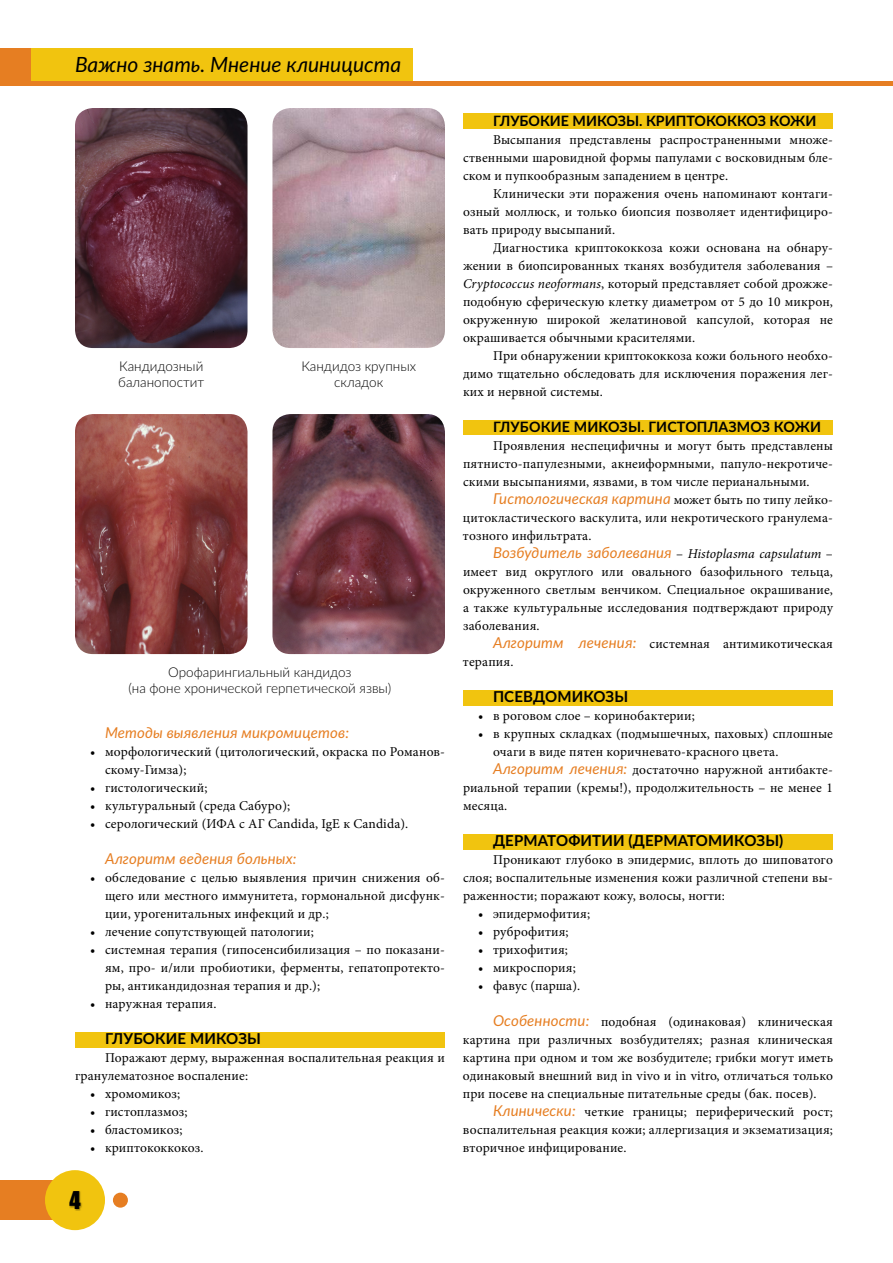
<style>
.page{position:relative;width:893px;height:1263px;background:#fff}
.page>*{position:absolute;margin:0;border:0;box-sizing:border-box;transform-origin:0 0}
.t1{font:22.5px "Impact";color:#000}
.t2{font:italic 21px "Lato";color:#000}
.t3{font:italic 15px "Lato";letter-spacing:.01em;color:#e67e22}
.t4{font:700 15px "Lato";letter-spacing:.01em;color:#000}
.t5{font:700 14.25px "Lato";color:#000}
.t6{font:13.5px/18px "Minion Pro";letter-spacing:.01em;color:#000;text-align:justify}
.t7{font:300 13.5px/16.2px "Lato";color:#000;text-align:center}
.s1{font-style:italic}
.s2{font-family:"Minion Pro";font-style:normal;font-size:13.5px;color:#000}
.s3{font-family:"Minion Pro";font-size:13.5px;color:#000}
.s4{font-family:"Lato";font-style:italic;font-size:15px;color:#e67e22}
</style>
<div class="page">
<div style="left:0;top:1181px;width:93px;height:39px;background:#e67e22"></div>
<div style="left:45px;top:1170px;width:60px;height:60px;background:#f1c40f;border-radius:50%"></div>
<img style="left:69px;top:1191px;width:13px;height:19px">
<div style="left:113px;top:1193px;width:15px;height:15px;background:#e67e22;border-radius:50%"></div>
<div style="left:0;top:48px;width:412px;height:38px;background:#f1c40f"></div>
<div style="left:0;top:48px;width:30px;height:38px;background:#e67e22"></div>
<div style="left:0;top:81px;width:893px;height:5px;background:#e67e22"></div>
<div style="left:75px;top:1032px;width:370px;height:16px;background:#f1c40f"></div>
<div style="left:463px;top:114px;width:370px;height:15px;background:#f1c40f"></div>
<div style="left:463px;top:421px;width:370px;height:14px;background:#f1c40f"></div>
<div style="left:463px;top:690px;width:370px;height:15px;background:#f1c40f"></div>
<div style="left:463px;top:834px;width:370px;height:16px;background:#f1c40f"></div>
<img style="left:75px;top:108px;width:173px;height:240px">
<img style="left:75px;top:414px;width:173px;height:240px">
<img style="left:272px;top:414px;width:173px;height:240px">
<img style="left:272px;top:108px;width:173px;height:240px">
<h2 class="t2" style="left:75px;top:49px;width:328px">Важно знать. Мнение клинициста</h2>
<p class="t7" style="left:118px;top:357px;width:87px;text-align:left">Кандидозный баланопостит</p>
<p class="t7" style="left:301px;top:357px;width:116px">Кандидоз крупных складок</p>
<p class="t7" style="left:129px;top:663px;width:264px">Орофарингиальный кандидоз<br>(на фоне хронической герпетической язвы)</p>
<p class="t3" style="left:105px;top:722px;width:246px">Методы выявления микромицетов:</p>
<p class="t6" style="left:105px;top:743px;width:341px;text-indent:-15px">• морфологический (цитологический, окраска по Романов&shy;скому-Гимза);</p>
<p class="t6" style="left:90px;top:779px;width:119px">• гистологический;</p>
<p class="t6" style="left:90px;top:797px;width:202px">• культуральный (среда Сабуро);</p>
<p class="t6" style="left:90px;top:815px;width:320px">• серологический (ИФА с АГ Candida, IgE к Candida).</p>
<p class="t3" style="left:105px;top:848px;width:193px">Алгоритм ведения больных:</p>
<p class="t6" style="left:105px;top:869px;width:341px;text-indent:-15px">• обследование с целью выявления причин снижения об&shy;щего или местного иммунитета, гормональной дисфунк&shy;ции, урогенитальных инфекций и др.;</p>
<p class="t6" style="left:90px;top:923px;width:225px">• лечение сопутствующей патологии;</p>
<p class="t6" style="left:105px;top:941px;width:341px;text-indent:-15px">• системная терапия (гипосенсибилизация – по показани&shy;ям, про- и/или пробиотики, ферменты, гепатопротекто&shy;ры, антикандидозная терапия и др.);</p>
<p class="t6" style="left:90px;top:995px;width:128px">• наружная терапия.</p>
<p class="t4" style="left:105px;top:1028px;width:157px">ГЛУБОКИЕ МИКОЗЫ</p>
<p class="t6" style="left:75px;top:1049px;width:371px;text-indent:30px">Поражают дерму, выраженная воспалительная реакция и гранулематозное воспаление:</p>
<p class="t6" style="left:90px;top:1085px;width:92px">• хромомикоз;</p>
<p class="t6" style="left:90px;top:1103px;width:99px">• гистоплазмоз;</p>
<p class="t6" style="left:90px;top:1121px;width:94px">• бластомикоз;</p>
<p class="t6" style="left:90px;top:1139px;width:115px">• криптококкокоз.</p>
<h1 class="t1" style="left:69px;top:1182px;width:13px">4</h1>
<p class="t5" style="left:493px;top:110px;width:325px">ГЛУБОКИЕ МИКОЗЫ. КРИПТОКОККОЗ КОЖИ</p>
<p class="t6" style="left:463px;top:131px;width:371px;text-indent:30px">Высыпания представлены распространенными множе&shy;ственными шаровидной формы папулами с восковидным бле&shy;ском и пупкообразным западением в центре.</p>
<p class="t6" style="left:463px;top:185px;width:371px;text-indent:30px">Клинически эти поражения очень напоминают контаги&shy;озный моллюск, и только биопсия позволяет идентифициро&shy;вать природу высыпаний.</p>
<p class="t6" style="left:463px;top:239px;width:371px;text-indent:30px">Диагностика криптококкоза кожи основана на обнару&shy;жении в биопсированных тканях возбудителя заболевания – <span class="s1">Cryptococcus neoformans</span>, который представляет собой дрожже&shy;подобную сферическую клетку диаметром от 5 до 10 микрон, окруженную широкой желатиновой капсулой, которая не окрашивается обычными красителями.</p>
<p class="t6" style="left:463px;top:347px;width:371px;text-indent:30px">При обнаружении криптококкоза кожи больного необхо&shy;димо тщательно обследовать для исключения поражения лег&shy;ких и нервной системы.</p>
<p class="t5" style="left:493px;top:416px;width:330px">ГЛУБОКИЕ МИКОЗЫ. ГИСТОПЛАЗМОЗ КОЖИ</p>
<p class="t6" style="left:463px;top:437px;width:371px;text-indent:30px">Проявления неспецифичны и могут быть представлены пятнисто-папулезными, акнеиформными, папуло-некротиче&shy;скими высыпаниями, язвами, в том числе перианальными.</p>
<p class="t3" style="left:493px;top:488px;width:341px">Гистологическая картина <span class="s2">может быть по типу лейко-</span></p>
<p class="t6" style="left:463px;top:509px;width:371px">цитокластического васкулита, или некротического гранулема&shy;тозного инфильтрата.</p>
<p class="t3" style="left:493px;top:542px;width:341px">Возбудитель заболевания <span class="s2">–</span> <span class="s3">Histoplasma capsulatum</span> <span class="s2">–</span></p>
<p class="t6" style="left:463px;top:563px;width:371px">имеет вид округлого или овального базофильного тельца, окруженного светлым венчиком. Специальное окрашивание, а также культуральные исследования подтверждают природу заболевания.</p>
<p class="t6" style="left:463px;top:635px;width:371px;text-indent:30px"><span class="s4">Алгоритм лечения:</span> системная антимикотическая терапия.</p>
<p class="t4" style="left:493px;top:686px;width:137px">ПСЕВДОМИКОЗЫ</p>
<p class="t6" style="left:478px;top:707px;width:218px">• в роговом слое – коринобактерии;</p>
<p class="t6" style="left:478px;top:725px;width:356px">• в крупных складках (подмышечных, паховых) сплошные</p>
<p class="t6" style="left:493px;top:743px;width:287px">очаги в виде пятен коричневато-красного цвета.</p>
<p class="t6" style="left:493px;top:761px;width:341px"><span class="s4">Алгоритм лечения:</span> достаточно наружной антибакте-</p>
<p class="t6" style="left:463px;top:779px;width:371px">риальной терапии (кремы!), продолжительность – не менее 1</p>
<p class="t6" style="left:463px;top:797px;width:46px">месяца.</p>
<p class="t4" style="left:493px;top:830px;width:292px">ДЕРМАТОФИТИИ (ДЕРМАТОМИКОЗЫ)</p>
<p class="t6" style="left:463px;top:851px;width:371px;text-indent:30px">Проникают глубоко в эпидермис, вплоть до шиповатого слоя; воспалительные изменения кожи различной степени вы&shy;раженности; поражают кожу, волосы, ногти:</p>
<p class="t6" style="left:478px;top:905px;width:114px">• эпидермофития;</p>
<p class="t6" style="left:478px;top:923px;width:92px">• руброфития;</p>
<p class="t6" style="left:478px;top:941px;width:91px">• трихофития;</p>
<p class="t6" style="left:478px;top:959px;width:99px">• микроспория;</p>
<p class="t6" style="left:478px;top:977px;width:104px">• фавус (парша).</p>
<p class="t6" style="left:463px;top:1013px;width:371px;text-indent:30px"><span class="s4">Особенности:</span> подобная (одинаковая) клиническая картина при различных возбудителях; разная клиническая картина при одном и том же возбудителе; грибки могут иметь одинаковый внешний вид in vivo и in vitro, отличаться только при посеве на специальные питательные среды (бак. посев).</p>
<p class="t6" style="left:463px;top:1103px;width:371px;text-indent:30px"><span class="s4">Клинически:</span> четкие границы; периферический рост; воспалительная реакция кожи; аллергизация и экзематизация; вторичное инфицирование.</p>
</div>
